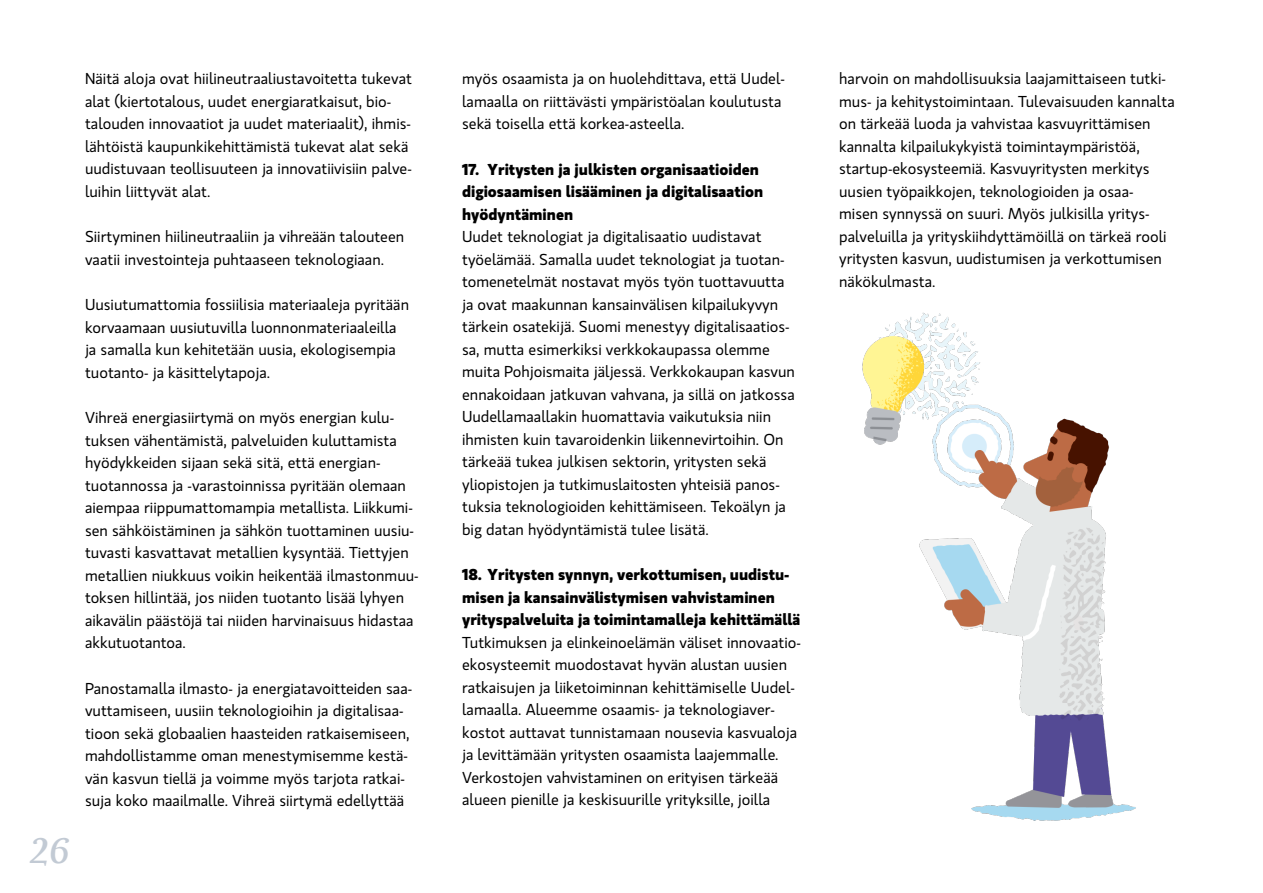
<style>
.page{position:relative;width:1263px;height:893px;background:#fff}
.page>*{position:absolute;margin:0;border:0;box-sizing:border-box;transform-origin:0 0}
.t1{font:italic 700 37.5px "Esta Pro";color:#c2cad4}
.Leipäteksti_eka_kapp{font:15.75px/22.5px "Gloriola Std";color:#000}
.Tavoite{font:700 15.75px/22.5px "Gloriola Std";color:#000}
</style>
<div class="page">
<img style="left:862px;top:312px;width:274px;height:509px">
<h1 class="t1" style="left:28px;top:826px;width:42px">26</h1>
<p class="Leipäteksti_eka_kapp" style="left:85px;top:67px;width:329px">Näitä aloja ovat hiilineutraaliustavoitetta tukevat alat (kiertotalous, uudet energiaratkaisut, bio&shy;talouden innovaatiot ja uudet materiaalit), ihmis&shy;lähtöistä kaupunkikehittämistä tukevat alat sekä uudistuvaan teollisuuteen ja innovatiivisiin palve&shy;luihin liittyvät alat.</p>
<p class="Leipäteksti_eka_kapp" style="left:85px;top:225px;width:321px">Siirtyminen hiilineutraaliin ja vihreään talouteen vaatii investointeja puhtaaseen teknologiaan.</p>
<p class="Leipäteksti_eka_kapp" style="left:85px;top:293px;width:326px">Uusiutumattomia fossiilisia materiaaleja pyritään korvaamaan uusiutuvilla luonnonmateriaaleilla ja samalla kun kehitetään uusia, ekologisempia tuotanto- ja käsittelytapoja.</p>
<p class="Leipäteksti_eka_kapp" style="left:85px;top:406px;width:335px">Vihreä energiasiirtymä on myös energian kulu&shy;tuksen vähentämistä, palveluiden kuluttamista hyödykkeiden sijaan sekä sitä, että energian&shy;tuotannossa ja -varastoinnissa pyritään olemaan aiempaa riippumattomampia metallista. Liikkumi&shy;sen sähköistäminen ja sähkön tuottaminen uusiu&shy;tuvasti kasvattavat metallien kysyntää. Tiettyjen metallien niukkuus voikin heikentää ilmastonmuu&shy;toksen hillintää, jos niiden tuotanto lisää lyhyen aikavälin päästöjä tai niiden harvinaisuus hidastaa akkutuotantoa.</p>
<p class="Leipäteksti_eka_kapp" style="left:85px;top:676px;width:329px">Panostamalla ilmasto- ja energiatavoitteiden saa&shy;vuttamiseen, uusiin teknologioihin ja digitalisaa&shy;tioon sekä globaalien haasteiden ratkaisemiseen, mahdollistamme oman menestymisemme kestä&shy;vän kasvun tiellä ja voimme myös tarjota ratkai&shy;suja koko maailmalle. Vihreä siirtymä edellyttää</p>
<p class="Leipäteksti_eka_kapp" style="left:462px;top:67px;width:324px">myös osaamista ja on huolehdittava, että Uudel&shy;lamaalla on riittävästi ympäristöalan koulutusta sekä toisella että korkea-asteella.</p>
<p class="Tavoite" style="left:462px;top:157px;width:303px">17. Yritysten ja julkisten organisaatioiden digiosaamisen lisääminen ja digitalisaation hyödyntäminen</p>
<p class="Leipäteksti_eka_kapp" style="left:462px;top:225px;width:334px">Uudet teknologiat ja digitalisaatio uudistavat työelämää. Samalla uudet teknologiat ja tuotan&shy;tomenetelmät nostavat myös työn tuottavuutta ja ovat maakunnan kansainvälisen kilpailukyvyn tärkein osatekijä. Suomi menestyy digitalisaatios&shy;sa, mutta esimerkiksi verkkokaupassa olemme muita Pohjoismaita jäljessä. Verkkokaupan kasvun ennakoidaan jatkuvan vahvana, ja sillä on jatkossa Uudellamaallakin huomattavia vaikutuksia niin ihmisten kuin tavaroidenkin liikennevirtoihin. On tärkeää tukea julkisen sektorin, yritysten sekä yliopistojen ja tutkimuslaitosten yhteisiä panos&shy;tuksia teknologioiden kehittämiseen. Tekoälyn ja big datan hyödyntämistä tulee lisätä.</p>
<p class="Tavoite" style="left:462px;top:563px;width:340px">18. Yritysten synnyn, verkottumisen, uudistu&shy;misen ja kansainvälistymisen vahvistaminen yrityspalveluita ja toimintamalleja kehittämällä</p>
<p class="Leipäteksti_eka_kapp" style="left:462px;top:631px;width:340px">Tutkimuksen ja elinkeinoelämän väliset innovaatio&shy;ekosysteemit muodostavat hyvän alustan uusien ratkaisujen ja liiketoiminnan kehittämiselle Uudel&shy;lamaalla. Alueemme osaamis- ja teknologiaver&shy;kostot auttavat tunnistamaan nousevia kasvualoja ja levittämään yritysten osaamista laajemmalle.<br>Verkostojen vahvistaminen on erityisen tärkeää alueen pienille ja keskisuurille yrityksille, joilla</p>
<p class="Leipäteksti_eka_kapp" style="left:839px;top:67px;width:337px">harvoin on mahdollisuuksia laajamittaiseen tutki&shy;mus- ja kehitystoimintaan. Tulevaisuuden kannalta on tärkeää luoda ja vahvistaa kasvuyrittämisen kannalta kilpailukykyistä toimintaympäristöä, startup-ekosysteemiä. Kasvuyritysten merkitys uusien työpaikkojen, teknologioiden ja osaa&shy;misen synnyssä on suuri. Myös julkisilla yritys&shy;palveluilla ja yrityskiihdyttämöillä on tärkeä rooli yritysten kasvun, uudistumisen ja verkottumisen näkökulmasta.</p>
</div>
